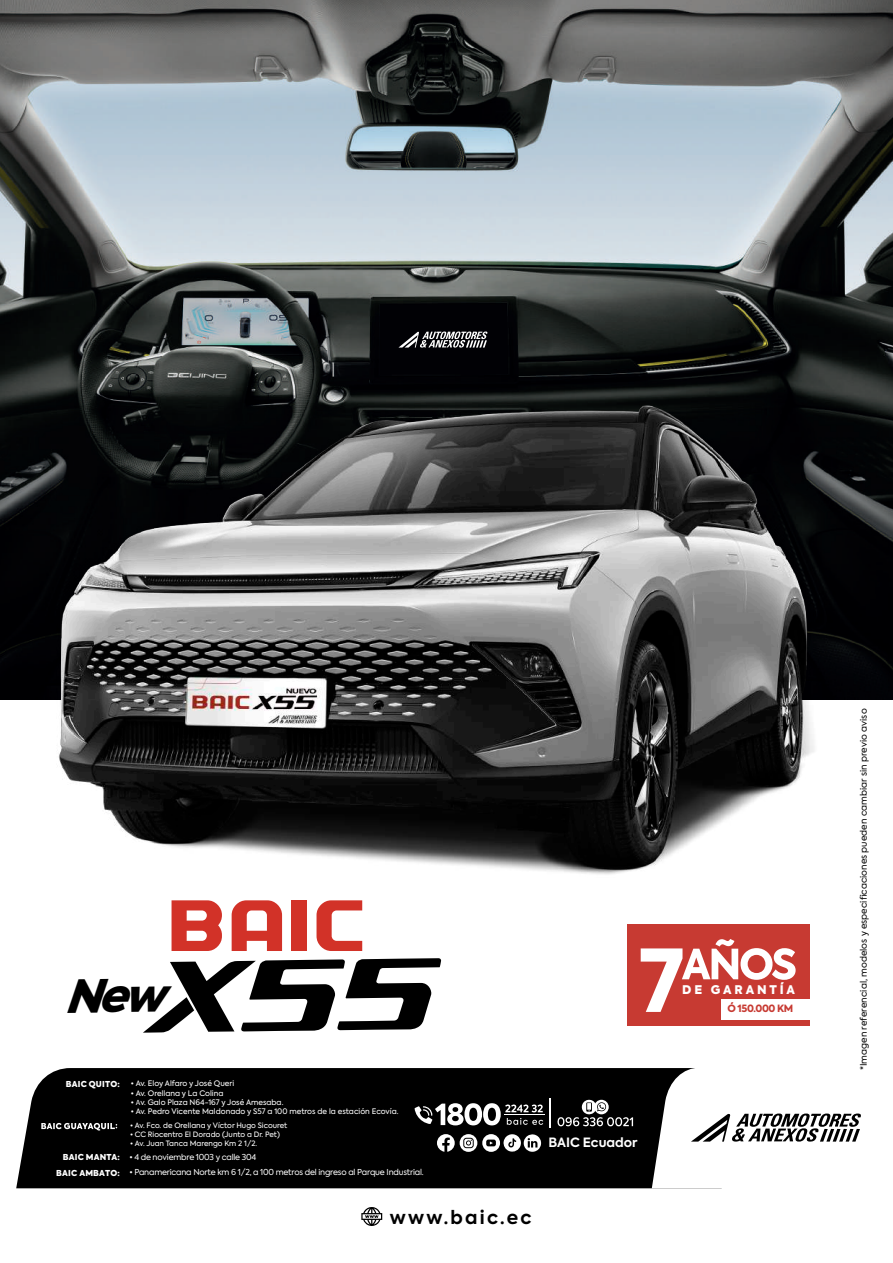
<style>
.page{position:relative;width:893px;height:1263px;background:#fff}
.page>*{position:absolute;margin:0;border:0;box-sizing:border-box;transform-origin:0 0}
.t1{font:700 18.6px "Axiforma";letter-spacing:.125em;color:#000}
.t2{font:700 12.75px "Axiforma";color:#fff}
.t3{font:900 11.85px "Axiforma";letter-spacing:.24em;color:#fff}
.t4{font:800 10.05px "Axiforma";letter-spacing:-.04em;color:#c73a32}
.t5{font:9px "Axiforma";letter-spacing:.005em;color:#000}
.t6{font:8.1px/15px "Axiforma";letter-spacing:-.025em;color:#fff}
.t7{font:900 8.1px "Axiforma";letter-spacing:.02em;color:#fff}
.t8{font:7.5px "Axiforma";color:#fff}
.t9{font:7.35px "Axiforma";color:#fff}
.s1{font-family:"Myriad Pro"}
.s2{font-weight:900}
</style>
<div class="page">
<img style="left:0;top:0;width:893px;height:273px">
<div style="left:16px;top:1068px;width:636px;height:120px;background:#000"></div>
<svg style="left:652px;top:1068px;width:209px;height:119px"></svg>
<svg style="left:361px;top:1207px;width:21px;height:19px"></svg>
<hr style="left:504px;top:1114px;width:41px;height:1px;background:#fff">
<svg style="left:415px;top:1103px;width:128px;height:22px"></svg>
<hr style="left:549px;top:1099px;width:2px;height:29px;background:#fff">
<svg style="left:437px;top:1134px;width:104px;height:19px"></svg>
<svg style="left:557px;top:1100px;width:76px;height:26px"></svg>
<img style="left:0;top:273px;width:893px;height:678px">
<svg style="left:41px;top:1123px;width:76px;height:7px"></svg>
<div style="left:627px;top:925px;width:183px;height:101px;background:#c73a32"></div>
<svg style="left:641px;top:939px;width:155px;height:73px"></svg>
<div style="left:721px;top:999px;width:89px;height:20px;background:#fff"></div>
<svg style="left:143px;top:958px;width:298px;height:75px"></svg>
<p class="t7" style="left:66px;top:1078px;width:55px">BAIC QUITO:</p>
<p class="t8" style="left:131px;top:1079px;width:105px">• Av. Eloy Alfaro y José Queri</p>
<p class="t8" style="left:131px;top:1088px;width:94px">• Av. Orellana y La Colina</p>
<p class="t8" style="left:131px;top:1097px;width:154px">• <span class="s1">A</span>v. Galo Plaza N64-167 y José Amesaba.</p>
<p class="t8" style="left:131px;top:1106px;width:269px">• Av. Pedro Vicente Maldonado y S57 a 100 metros de la estación Ecovía.</p>
<p class="t9" style="left:130px;top:1121px;width:159px">• Av. Fco. de Orellana y Víctor Hugo Sicouret</p>
<p class="t9" style="left:130px;top:1129px;width:151px">• CC Riocentro El Dorado (Junto a Dr. Pet)</p>
<p class="t9" style="left:130px;top:1138px;width:129px">• Av. Juan Tanca Marengo Km 2 1/2.</p>
<p class="t6" style="left:56px;top:1150px;width:369px;text-indent:7px"><span class="s2">BAIC MANTA:</span> • 4 de noviembre 1003 y calle 304<br><span class="s2">BAIC AMBATO:</span> • Panamericana Norte km 6 1/2, a 100 metros del ingreso al Parque Industrial.</p>
<h1 class="t1" style="left:390px;top:1204px;width:143px">www.baic.ec</h1>
<h2 class="t2" style="left:549px;top:1134px;width:90px">BAIC Ecuador</h2>
<h3 class="t3" style="left:682px;top:981px;width:114px">DE GARANTÍA</h3>
<h3 class="t4" style="left:727px;top:1002px;width:67px">Ó 150.000 KM</h3>
<p class="t5" style="left:858px;top:1070px;width:363px;rotate:-90deg">*Imagen referencial, modelos y especificaciones pueden cambiar sin previo aviso</p>
</div>
